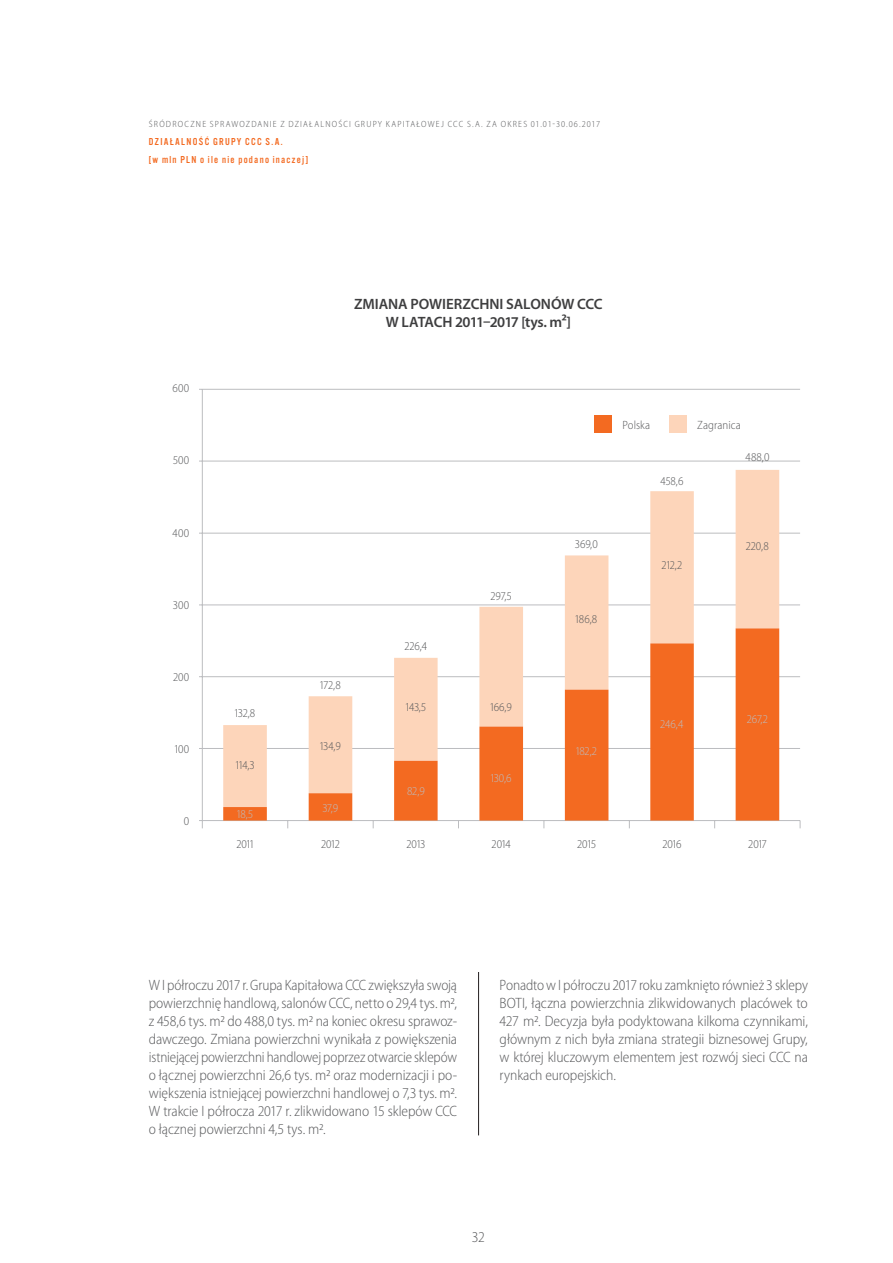
<style>
.page{position:relative;width:893px;height:1263px;background:#fff}
.page>*{position:absolute;margin:0;border:0;box-sizing:border-box;transform-origin:0 0}
.t1{font:300 semi-condensed 15px/18px "Myriad Pro";letter-spacing:-.01em;color:#57585a;text-align:justify}
.t2{font:600 15px/18px "Myriad Pro";letter-spacing:-.01em;color:#3e3e3f;text-align:center}
.t3{font:300 semi-condensed 12px "Myriad Pro";letter-spacing:.01em;color:#57585a}
.t4{font:300 semi-condensed 12px "Myriad Pro";letter-spacing:.01em;color:#bcbdc0}
.t5{font:10.5px/18px "Alternate Got No 3 DOT";letter-spacing:.12em;color:#f36a21}
.t6{font:300 semi-condensed 9px "Myriad Pro";letter-spacing:.135em;color:#57585a}
</style>
<div class="page">
<hr style="left:478px;top:298px;width:1px;height:837px;background:#231f20">
<div style="left:432px;top:334px;width:100px;height:637px;background:#fff"></div>
<div style="left:149px;top:298px;width:659px;height:36px;background:#fff"></div>
<div style="left:594px;top:415px;width:18px;height:18px;background:#f36a21"></div>
<div style="left:669px;top:415px;width:17px;height:18px;background:#fdd5ba"></div>
<hr style="left:202px;top:748px;width:598px;height:1px;background:#bcbdc0">
<hr style="left:202px;top:676px;width:598px;height:1px;background:#bcbdc0">
<hr style="left:202px;top:605px;width:598px;height:1px;background:#bcbdc0">
<hr style="left:202px;top:533px;width:598px;height:1px;background:#bcbdc0">
<hr style="left:202px;top:461px;width:598px;height:1px;background:#bcbdc0">
<hr style="left:202px;top:389px;width:598px;height:1px;background:#bcbdc0">
<hr style="left:202px;top:389px;width:1px;height:431px;background:#bcbdc0">
<hr style="left:202px;top:820px;width:598px;height:1px;background:#bcbdc0">
<svg style="left:199px;top:820px;width:4px;height:8px"></svg>
<svg style="left:223px;top:470px;width:556px;height:158px"></svg>
<svg style="left:223px;top:628px;width:556px;height:192px"></svg>
<p class="t6" style="left:149px;top:119px;width:453px">ŚRÓDROCZNE SPRAWOZDANIE Z DZIAŁALNOŚCI GRUPY KAPITAŁOWEJ CCC S.A. ZA OKRES 01.01-30.06.2017</p>
<p class="t5" style="left:149px;top:132px;width:161px">DZIAŁALNOŚĆ GRUPY CCC S.A.<br>[w mln PLN o ile nie podano inaczej]</p>
<p class="t3" style="left:172px;top:382px;width:18px">600</p>
<p class="t3" style="left:173px;top:454px;width:17px">500</p>
<p class="t3" style="left:173px;top:526px;width:18px">400</p>
<p class="t3" style="left:173px;top:598px;width:17px">300</p>
<p class="t3" style="left:173px;top:670px;width:17px">200</p>
<p class="t3" style="left:175px;top:742px;width:16px">100</p>
<p class="t3" style="left:184px;top:815px;width:7px">0</p>
<p class="t3" style="left:235px;top:706px;width:22px">132,8</p>
<p class="t3" style="left:236px;top:759px;width:20px">114,3</p>
<p class="t4" style="left:237px;top:807px;width:17px">18,5</p>
<p class="t2" style="left:354px;top:295px;width:250px">ZMIANA POWIERZCHNI SALONÓW CCC<br>W LATACH 2011–2017 [tys. m2]</p>
<p class="t3" style="left:320px;top:679px;width:22px">172,8</p>
<p class="t3" style="left:320px;top:740px;width:22px">134,9</p>
<p class="t4" style="left:323px;top:801px;width:17px">37,9</p>
<p class="t3" style="left:405px;top:639px;width:24px">226,4</p>
<p class="t3" style="left:491px;top:589px;width:22px">297,5</p>
<p class="t3" style="left:406px;top:701px;width:22px">143,5</p>
<p class="t3" style="left:490px;top:701px;width:23px">166,9</p>
<p class="t4" style="left:407px;top:784px;width:19px">82,9</p>
<p class="t4" style="left:491px;top:772px;width:22px">130,6</p>
<p class="t3" style="left:575px;top:538px;width:24px">369,0</p>
<p class="t3" style="left:576px;top:613px;width:23px">186,8</p>
<p class="t3" style="left:622px;top:418px;width:29px">Polska</p>
<p class="t3" style="left:697px;top:418px;width:45px">Zagranica</p>
<p class="t3" style="left:660px;top:474px;width:25px">458,6</p>
<p class="t3" style="left:662px;top:558px;width:21px">212,2</p>
<p class="t3" style="left:745px;top:451px;width:25px">488,0</p>
<p class="t3" style="left:746px;top:539px;width:24px">220,8</p>
<p class="t4" style="left:576px;top:744px;width:22px">182,2</p>
<p class="t4" style="left:661px;top:717px;width:24px">246,4</p>
<p class="t4" style="left:747px;top:712px;width:22px">267,2</p>
<p class="t3" style="left:237px;top:837px;width:18px">2011</p>
<p class="t3" style="left:321px;top:837px;width:20px">2012</p>
<p class="t3" style="left:407px;top:837px;width:20px">2013</p>
<p class="t3" style="left:492px;top:837px;width:20px">2014</p>
<p class="t3" style="left:578px;top:837px;width:20px">2015</p>
<p class="t3" style="left:663px;top:837px;width:20px">2016</p>
<p class="t3" style="left:749px;top:837px;width:19px">2017</p>
<p class="t1" style="left:149px;top:976px;width:310px">W I półroczu 2017 r. Grupa Kapitałowa CCC zwiększyła swoją powierzchnię handlową, salonów CCC, netto o 29,4 tys. m2, z 458,6 tys. m2 do 488,0 tys. m2 na koniec okresu sprawoz&shy;dawczego. Zmiana powierzchni wynikała z powiększenia istniejącej powierzchni handlowej poprzez otwarcie sklepów o łącznej powierzchni 26,6 tys. m2 oraz modernizacji i po&shy;większenia istniejącej powierzchni handlowej o 7,3 tys. m2.<br>W trakcie I półrocza 2017 r. zlikwidowano 15 sklepów CCC o łącznej powierzchni 4,5 tys. m2.</p>
<p class="t1" style="left:500px;top:976px;width:310px">Ponadto w I półroczu 2017 roku zamknięto również 3 sklepy BOTI, łączna powierzchnia zlikwidowanych placówek to 427 m2. Decyzja była podyktowana kilkoma czynnikami, głównym z nich była zmiana strategii biznesowej Grupy, w której kluczowym elementem jest rozwój sieci CCC na rynkach europejskich.</p>
<p class="t1" style="left:472px;top:1228px;width:14px">32</p>
</div>
